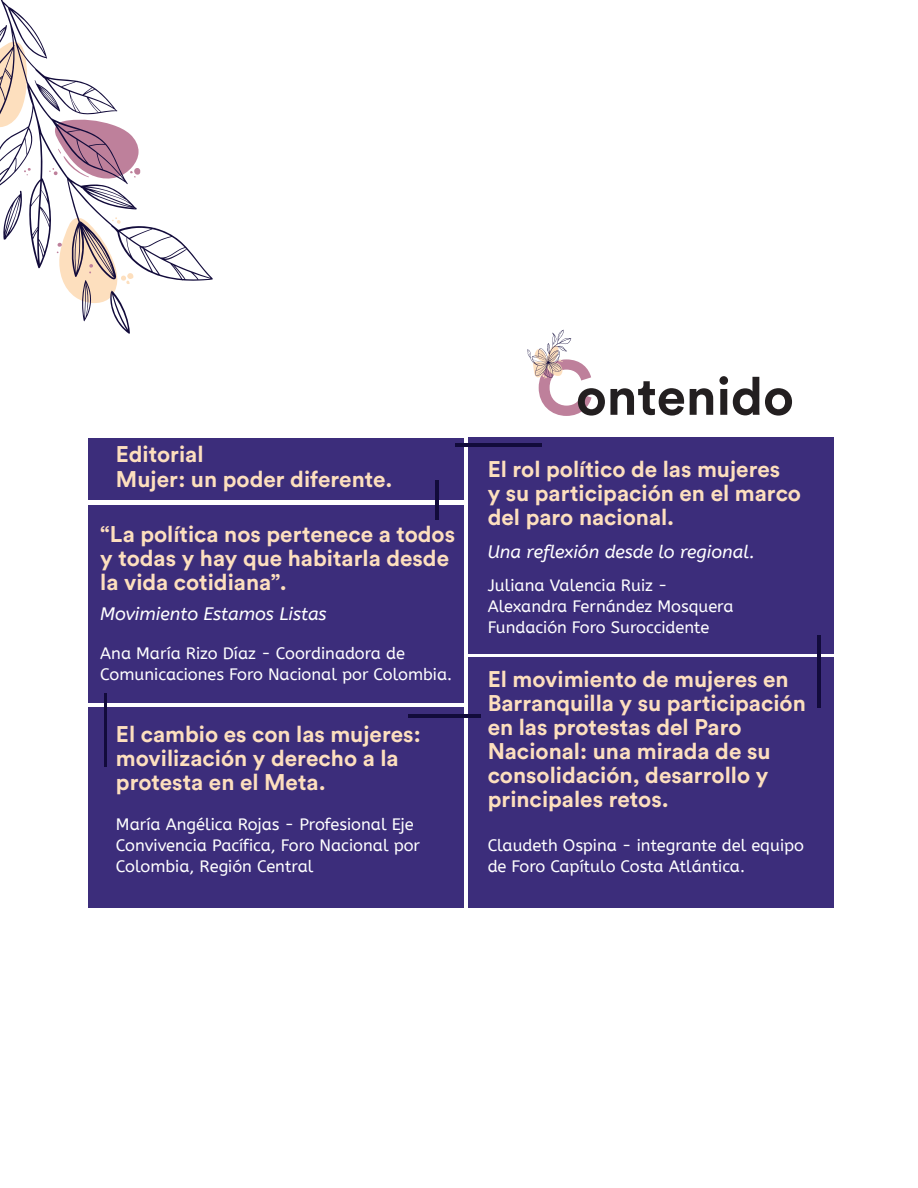
<style>
.page{position:relative;width:918px;height:1188px;background:#fff}
.page>*{position:absolute;margin:0;border:0;box-sizing:border-box;transform-origin:0 0}
.t1{font:700 52.5px "Circular Std";color:#231f20}
.t2{font:700 22.5px/24px "Circular Std";color:#fddfbe}
.t3{font:italic 18px "A Bee Zee";color:#fff}
.t4{font:16.5px/21px "A Bee Zee";color:#fff}
.s1{font-size:76.5px;color:#be809b}
</style>
<div class="page">
<div style="left:88px;top:505px;width:375px;height:198px;background:#3c2d7b"></div>
<div style="left:88px;top:708px;width:375px;height:200px;background:#3c2d7b"></div>
<div style="left:468px;top:438px;width:366px;height:216px;background:#3c2d7b"></div>
<div style="left:88px;top:438px;width:375px;height:62px;background:#3c2d7b"></div>
<div style="left:468px;top:658px;width:366px;height:250px;background:#3c2d7b"></div>
<hr style="left:408px;top:714px;width:73px;height:3px;background:#120b3b">
<hr style="left:456px;top:444px;width:86px;height:3px;background:#120b3b">
<hr style="left:104px;top:693px;width:3px;height:74px;background:#120b3b">
<hr style="left:435px;top:480px;width:3px;height:39px;background:#120b3b">
<svg style="left:527px;top:330px;width:44px;height:49px"></svg>
<svg style="left:0;top:0;width:213px;height:281px"></svg>
<svg style="left:35px;top:80px;width:25px;height:32px"></svg>
<svg style="left:3px;top:190px;width:19px;height:50px"></svg>
<svg style="left:0;top:25px;width:28px;height:102px"></svg>
<svg style="left:57px;top:216px;width:76px;height:118px"></svg>
<svg style="left:49px;top:119px;width:91px;height:63px"></svg>
<hr style="left:818px;top:635px;width:3px;height:73px;background:#120b3b">
<p class="t2" style="left:116px;top:442px;width:89px">Editorial</p>
<p class="t2" style="left:116px;top:466px;width:278px">Mujer: un poder diferente.</p>
<p class="t2" style="left:100px;top:522px;width:356px">“La política nos pertenece a todos y todas y hay que habitarla desde la vida cotidiana”.</p>
<p class="t3" style="left:100px;top:604px;width:228px">Movimiento Estamos Listas</p>
<p class="t4" style="left:100px;top:643px;width:353px">Ana María Rizo Díaz - Coordinadora de<br>Comunicaciones Foro Nacional por Colombia.</p>
<p class="t2" style="left:116px;top:722px;width:306px">El cambio es con las mujeres: movilización y derecho a la protesta en el Meta.</p>
<p class="t4" style="left:116px;top:814px;width:306px">María Angélica Rojas - Profesional Eje<br>Convivencia Pacífica, Foro Nacional por<br>Colombia, Región Central</p>
<h1 class="t1" style="left:536px;top:362px;width:260px"><span class="s1">C</span>ontenido</h1>
<p class="t2" style="left:488px;top:457px;width:315px">El rol político de las mujeres<br>y su participación en el marco del paro nacional.</p>
<p class="t3" style="left:488px;top:542px;width:269px">Una reflexión desde lo regional.</p>
<p class="t4" style="left:488px;top:575px;width:247px">Juliana Valencia Ruiz -<br>Alexandra Fernández Mosquera<br>Fundación Foro Suroccidente</p>
<p class="t2" style="left:488px;top:666px;width:320px">El movimiento de mujeres en<br>Barranquilla y su participación en las protestas del Paro<br>Nacional: una mirada de su consolidación, desarrollo y principales retos.</p>
<p class="t4" style="left:488px;top:835px;width:318px">Claudeth Ospina - integrante del equipo de Foro Capítulo Costa Atlántica.</p>
</div>
